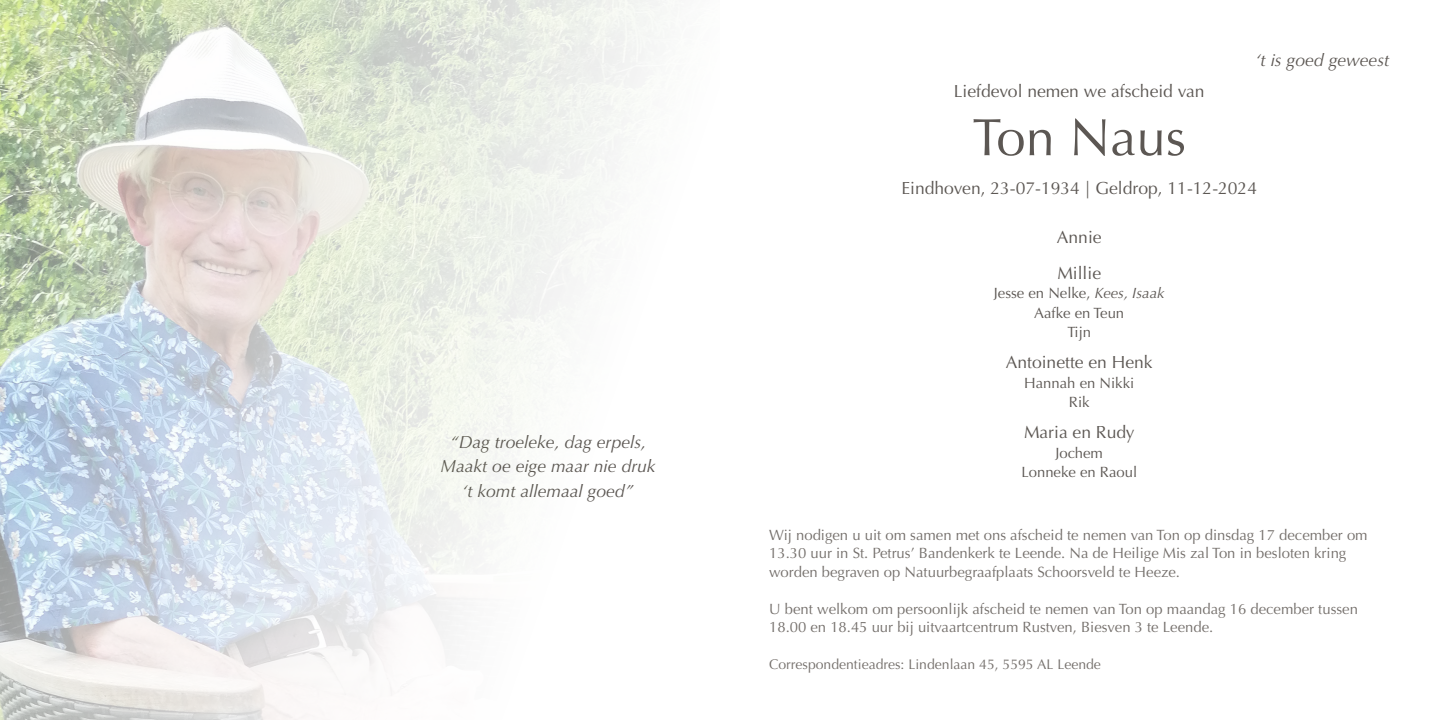
<style>
.page{position:relative;width:1439px;height:720px;background:#fff}
.page>*{position:absolute;margin:0;border:0;box-sizing:border-box;transform-origin:0 0}
.t1{font:52.5px "Optima";color:#5c5753}
.t2{font:17.5px "Optima";color:#5c5753}
.t3{font:italic 17.5px "Optima";color:#5c5753}
.t4{font:14.88px/18.4px "Optima";color:#746f6b}
.t5{font:14.88px "Optima";color:#5c5753}
.t6{font:14px "Optima";color:#746f6b}
.s1{font-style:italic}
</style>
<div class="page">
<img style="left:0;top:0;width:666px;height:719px">
<p class="t3" style="left:450px;top:431px;width:198px">“Dag troeleke, dag erpels,</p>
<p class="t3" style="left:440px;top:455px;width:217px">Maakt oe eige maar nie druk</p>
<p class="t3" style="left:462px;top:480px;width:173px">‘t komt allemaal goed”</p>
<p class="t3" style="left:1255px;top:50px;width:135px">‘t is goed geweest</p>
<p class="t2" style="left:954px;top:81px;width:252px">Liefdevol nemen we afscheid van</p>
<p class="t1" style="left:972px;top:107px;width:215px">Ton Naus</p>
<p class="t2" style="left:901px;top:177px;width:357px">Eindhoven, 23-07-1934 | Geldrop, 11-12-2024</p>
<p class="t2" style="left:1057px;top:226px;width:46px">Annie</p>
<p class="t2" style="left:1057px;top:263px;width:45px">Millie</p>
<p class="t5" style="left:994px;top:284px;width:172px">Jesse en Nelke, <span class="s1">Kees, Isaak</span></p>
<p class="t5" style="left:1034px;top:304px;width:92px">Aafke en Teun</p>
<p class="t5" style="left:1067px;top:323px;width:25px">Tijn</p>
<p class="t2" style="left:1005px;top:352px;width:148px">Antoinette en Henk</p>
<p class="t5" style="left:1024px;top:374px;width:111px">Hannah en Nikki</p>
<p class="t5" style="left:1069px;top:393px;width:22px">Rik</p>
<p class="t2" style="left:1024px;top:422px;width:112px">Maria en Rudy</p>
<p class="t5" style="left:1055px;top:444px;width:49px">Jochem</p>
<p class="t5" style="left:1021px;top:463px;width:117px">Lonneke en Raoul</p>
<p class="t4" style="left:769px;top:525px;width:600px">Wij nodigen u uit om samen met ons afscheid te nemen van Ton op dinsdag 17 december om<br>13.30 uur in St. Petrus’ Bandenkerk te Leende. Na de Heilige Mis zal Ton in besloten kring worden begraven op Natuurbegraafplaats Schoorsveld te Heeze.</p>
<p class="t4" style="left:769px;top:599px;width:590px">U bent welkom om persoonlijk afscheid te nemen van Ton op maandag 16 december tussen<br>18.00 en 18.45 uur bij uitvaartcentrum Rustven, Biesven 3 te Leende.</p>
<p class="t6" style="left:769px;top:655px;width:333px">Correspondentieadres: Lindenlaan 45, 5595 AL Leende</p>
</div>
